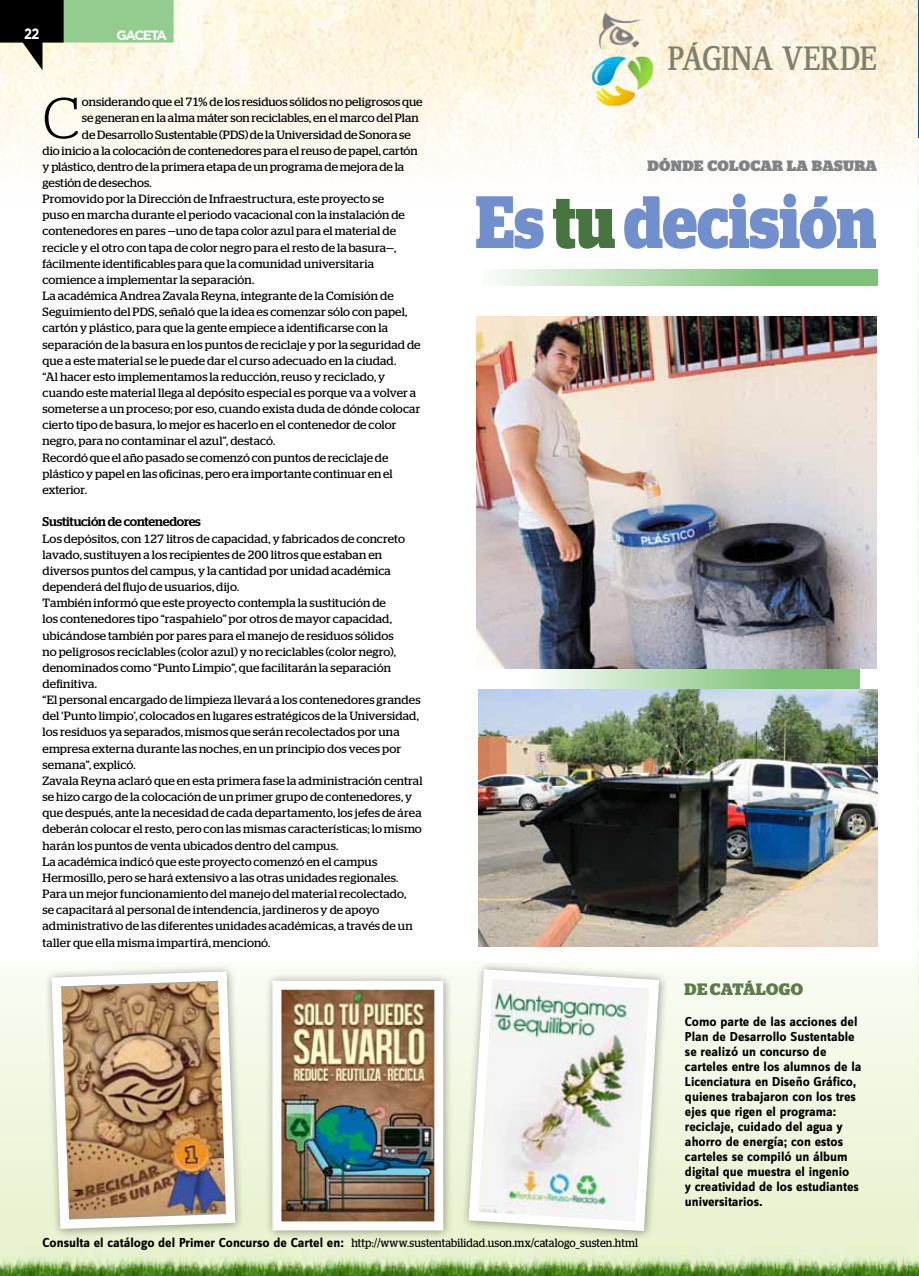
<style>
.page{position:relative;width:919px;height:1276px;background:#fff}
.page>*{position:absolute;margin:0;border:0;box-sizing:border-box;transform-origin:0 0}
.t1{font:700 73.8px "Stag";color:#708fcc;scale:.83 1}
.t2{font:300 58.2px "Stag";color:#000}
.t3{font:35.25px "Zine Serif Dis";letter-spacing:-.02em;color:#7f806f}
.t4{font:700 16.5px "Stag";letter-spacing:.025em;color:#5e7b4b}
.t5{font:900 15px "Stag";letter-spacing:.015em;color:#808285}
.t6{font:700 15px "Gotham";color:#fff;scale:.85 1}
.t7{font:700 13.5px/15px "Zine Sans Dis";color:#000}
.t8{font:700 13.5px "Gotham";letter-spacing:-.115em;color:#fff}
.t9{font:500 12.75px "Stag";letter-spacing:-.015em;color:#000}
.t10{font:12px/16.2px "Stag";letter-spacing:.005em;color:#000}
.t11{font:12px "Stag";letter-spacing:.005em;color:#000;scale:.9 1}
.s1{color:#46753f}
.s2{font-family:"Zine Sans Dis";font-weight:700;font-size:13.5px}
</style>
<div class="page">
<img style="left:0;top:0;width:918px;height:173px">
<img style="left:917px;top:87px;width:1px;height:876px">
<hr style="left:918px;top:0;width:1px;height:140px;background:#0054a4">
<hr style="left:918px;top:1206px;width:1px;height:70px;background:#1c3e94">
<svg style="left:498px;top:269px;width:379px;height:16px;background:#a9d6a5"></svg>
<svg style="left:535px;top:668px;width:324px;height:21px;background:#aad3a7"></svg>
<img style="left:476px;top:316px;width:400px;height:352px">
<img style="left:478px;top:689px;width:399px;height:257px">
<img style="left:0;top:963px;width:918px;height:313px">
<img style="left:591px;top:11px;width:64px;height:98px">
<div style="left:43px;top:963px;width:202px;height:275px;background:#000;opacity:.4"></div>
<img style="left:47px;top:967px;width:193px;height:266px">
<div style="left:264px;top:972px;width:189px;height:268px;background:#000;opacity:.4"></div>
<img style="left:282px;top:990px;width:151px;height:230px">
<div style="left:272px;top:980px;width:171px;height:250px;border:9px solid #fff"></div>
<div style="left:460px;top:961px;width:209px;height:279px;background:#000;opacity:.4"></div>
<img style="left:464px;top:964px;width:200px;height:271px">
<svg style="left:0;top:0;width:173px;height:70px;background:#95a98a"></svg>
<p class="t6" style="left:24px;top:24px;width:20px">22</p>
<p class="t8" style="left:117px;top:27px;width:52px">GACETA</p>
<h2 class="t2" style="left:43px;top:85px;width:38px">C</h2>
<p class="t10" style="left:82px;top:94px;width:342px">onsiderando que el 71% de los residuos sólidos no peligrosos que</p>
<p class="t10" style="left:82px;top:110px;width:338px">se generan en la alma máter son reciclables, en el marco del Plan</p>
<p class="t10" style="left:82px;top:126px;width:330px">de Desarrollo Sustentable (PDS) de la Universidad de Sonora se</p>
<p class="t10" style="left:43px;top:142px;width:376px">dio inicio a la colocación de contenedores para el reuso de papel, cartón</p>
<p class="t10" style="left:43px;top:158px;width:363px">y plástico, dentro de la primera etapa de un programa de mejora de la</p>
<p class="t10" style="left:43px;top:174px;width:111px">gestión de desechos.</p>
<p class="t10" style="left:43px;top:191px;width:343px">Promovido por la Dirección de Infraestructura, este proyecto se</p>
<p class="t10" style="left:43px;top:207px;width:364px">puso en marcha durante el periodo vacacional con la instalación de</p>
<p class="t10" style="left:43px;top:223px;width:355px">contenedores en pares —uno de tapa color azul para el material de</p>
<p class="t10" style="left:43px;top:239px;width:355px">recicle y el otro con tapa de color negro para el resto de la basura—,</p>
<p class="t10" style="left:43px;top:255px;width:333px">fácilmente identificables para que la comunidad universitaria</p>
<p class="t10" style="left:43px;top:271px;width:213px">comience a implementar la separación.</p>
<p class="t10" style="left:43px;top:288px;width:352px">La académica Andrea Zavala Reyna, integrante de la Comisión de</p>
<p class="t10" style="left:43px;top:304px;width:366px">Seguimiento del PDS, señaló que la idea es comenzar sólo con papel,</p>
<p class="t10" style="left:43px;top:320px;width:347px">cartón y plástico, para que la gente empiece a identificarse con la</p>
<p class="t10" style="left:43px;top:336px;width:379px">separación de la basura en los puntos de reciclaje y por la seguridad de</p>
<p class="t10" style="left:43px;top:352px;width:355px">que a este material se le puede dar el curso adecuado en la ciudad.</p>
<p class="t10" style="left:43px;top:368px;width:344px">“Al hacer esto implementamos la reducción, reuso y reciclado, y</p>
<p class="t10" style="left:43px;top:384px;width:375px">cuando este material llega al depósito especial es porque va a volver a</p>
<p class="t10" style="left:43px;top:401px;width:379px">someterse a un proceso; por eso, cuando exista duda de dónde colocar</p>
<p class="t10" style="left:43px;top:417px;width:355px">cierto tipo de basura, lo mejor es hacerlo en el contenedor de color</p>
<p class="t10" style="left:43px;top:433px;width:234px">negro, para no contaminar el azul”, destacó.</p>
<p class="t10" style="left:43px;top:449px;width:347px">Recordó que el año pasado se comenzó con puntos de reciclaje de</p>
<p class="t10" style="left:43px;top:465px;width:352px">plástico y papel en las oficinas, pero era importante continuar en el</p>
<p class="t10" style="left:43px;top:481px;width:46px">exterior.</p>
<p class="t9" style="left:43px;top:514px;width:160px">Sustitución de contenedores</p>
<p class="t10" style="left:43px;top:530px;width:381px">Los depósitos, con 127 litros de capacidad, y fabricados de concreto lavado, sustituyen a los recipientes de 200 litros que estaban en diversos puntos del campus, y la cantidad por unidad académica dependerá del flujo de usuarios, dijo.<br>También informó que este proyecto contempla la sustitución de<br>los contenedores tipo “raspahielo” por otros de mayor capacidad, ubicándose también por pares para el manejo de residuos sólidos<br>no peligrosos reciclables (color azul) y no reciclables (color negro), denominados como “Punto Limpio”, que facilitarán la separación definitiva.<br>“El personal encargado de limpieza llevará a los contenedores grandes del ‘Punto limpio’, colocados en lugares estratégicos de la Universidad, los residuos ya separados, mismos que serán recolectados por una empresa externa durante las noches, en un principio dos veces por semana”, explicó.<br>Zavala Reyna aclaró que en esta primera fase la administración central se hizo cargo de la colocación de un primer grupo de contenedores, y que después, ante la necesidad de cada departamento, los jefes de área deberán colocar el resto, pero con las mismas características; lo mismo harán los puntos de venta ubicados dentro del campus.<br>La académica indicó que este proyecto comenzó en el campus Hermosillo, pero se hará extensivo a las otras unidades regionales.<br>Para un mejor funcionamiento del manejo del material recolectado,<br>se capacitará al personal de intendencia, jardineros y de apoyo administrativo de las diferentes unidades académicas, a través de un taller que ella misma impartirá, mencionó.</p>
<h3 class="t3" style="left:667px;top:42px;width:211px">PÁGINA VERDE</h3>
<p class="t5" style="left:647px;top:157px;width:231px">DÓNDE COLOCAR LA BASURA</p>
<h1 class="t1" style="left:475px;top:179px;width:484px">Es <span class="s1">tu</span> decisión</h1>
<h3 class="t4" style="left:684px;top:979px;width:118px">de cATÁLOGo</h3>
<p class="t7" style="left:685px;top:1015px;width:178px">Como parte de las acciones del<br>Plan de Desarrollo Sustentable se realizó un concurso de carteles entre los alumnos de la<br>Licenciatura en Diseño Gráfico, quienes trabajaron con los tres ejes que rigen el programa: reciclaje, cuidado del agua y ahorro de energía; con estos carteles se compiló un álbum digital que muestra el ingenio<br>y creatividad de los estudiantes universitarios.</p>
<p class="t11" style="left:43px;top:1236px;width:663px"><span class="s2">Consulta el catálogo del Primer Concurso de Cartel en:</span> http://www.sustentabilidad.uson.mx/catalogo_susten.html</p>
</div>
